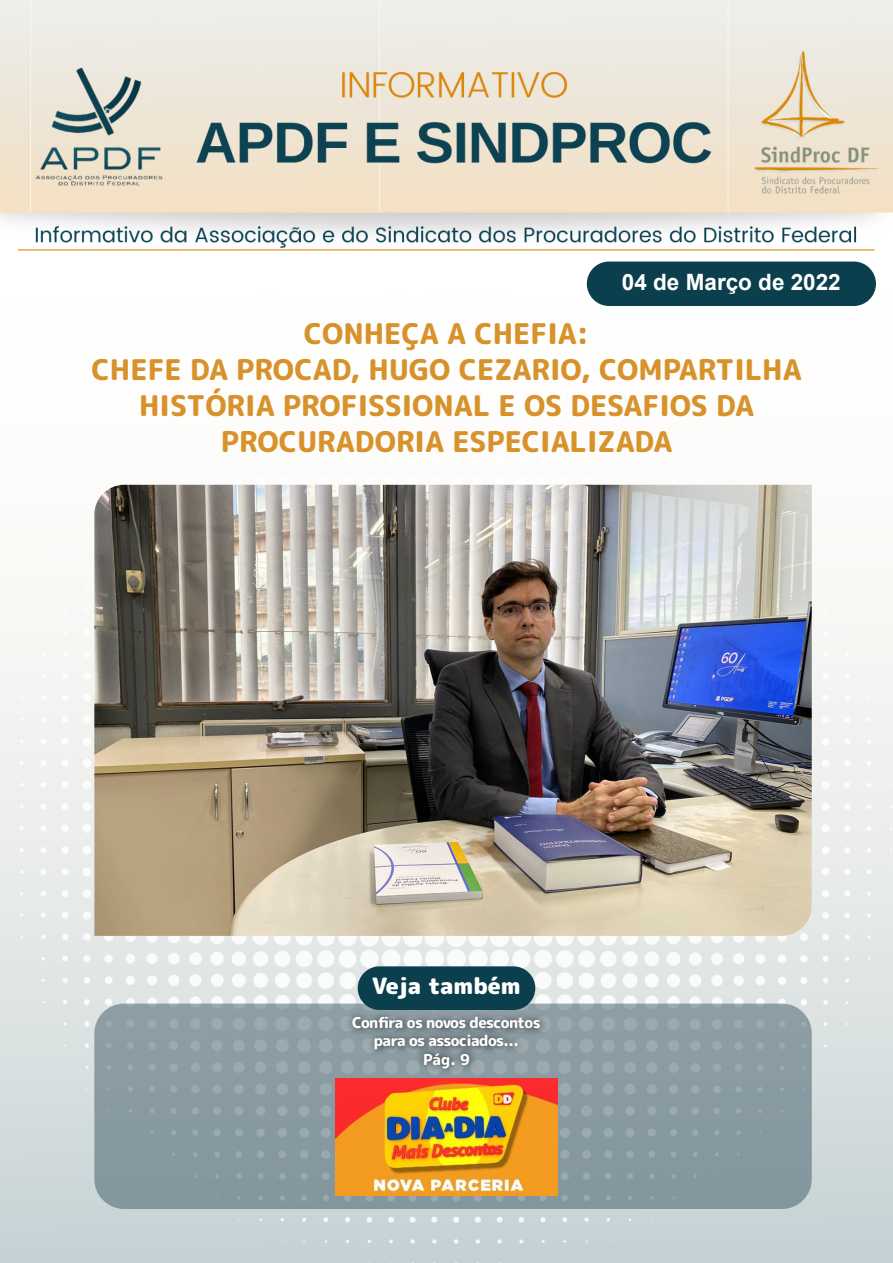
<style>
.page{position:relative;width:893px;height:1263px;background:#fff}
.page>*{position:absolute;margin:0;border:0;box-sizing:border-box;transform-origin:0 0}
.t1{font:800 28.5px/36px "Rounded Mplus 1 c";color:#d8922b;text-align:center}
.t2{font:700 22.5px "Arial";color:#fff}
.t3{font:900 22.5px "Rounded Mplus 1 c";color:#fff}
.t4{font:800 15px/18px "Rounded Mplus 1 c";letter-spacing:-.04em;color:#fff;text-align:center}
</style>
<div class="page">
<img style="left:0;top:1px;width:893px;height:1262px">
<div style="left:587px;top:261px;width:289px;height:45px;background:#0b3f4e;border-radius:22px"></div>
<svg style="left:94px;top:1003px;width:718px;height:206px;background:#8b9ba2"></svg>
<div style="left:358px;top:966px;width:177px;height:44px;background:#0b3f4e;border-radius:22px"></div>
<div style="left:345px;top:1010px;width:203px;height:65px;background:#000;opacity:.75"></div>
<img style="left:335px;top:1079px;width:222px;height:116px">
<img style="left:94px;top:485px;width:718px;height:451px">
<p class="t2" style="left:622px;top:266px;width:220px">04 de Março de 2022</p>
<p class="t1" style="left:92px;top:315px;width:711px">CONHEÇA A CHEFIA:<br>CHEFE DA PROCAD, HUGO CEZARIO, COMPARTILHA<br>HISTÓRIA PROFISSIONAL E OS DESAFIOS DA<br>PROCURADORIA ESPECIALIZADA</p>
<p class="t3" style="left:372px;top:970px;width:150px">Veja também</p>
<p class="t4" style="left:352px;top:1014px;width:190px">Confira os novos descontos para os associados...<br>Pág. 9</p>
</div>
